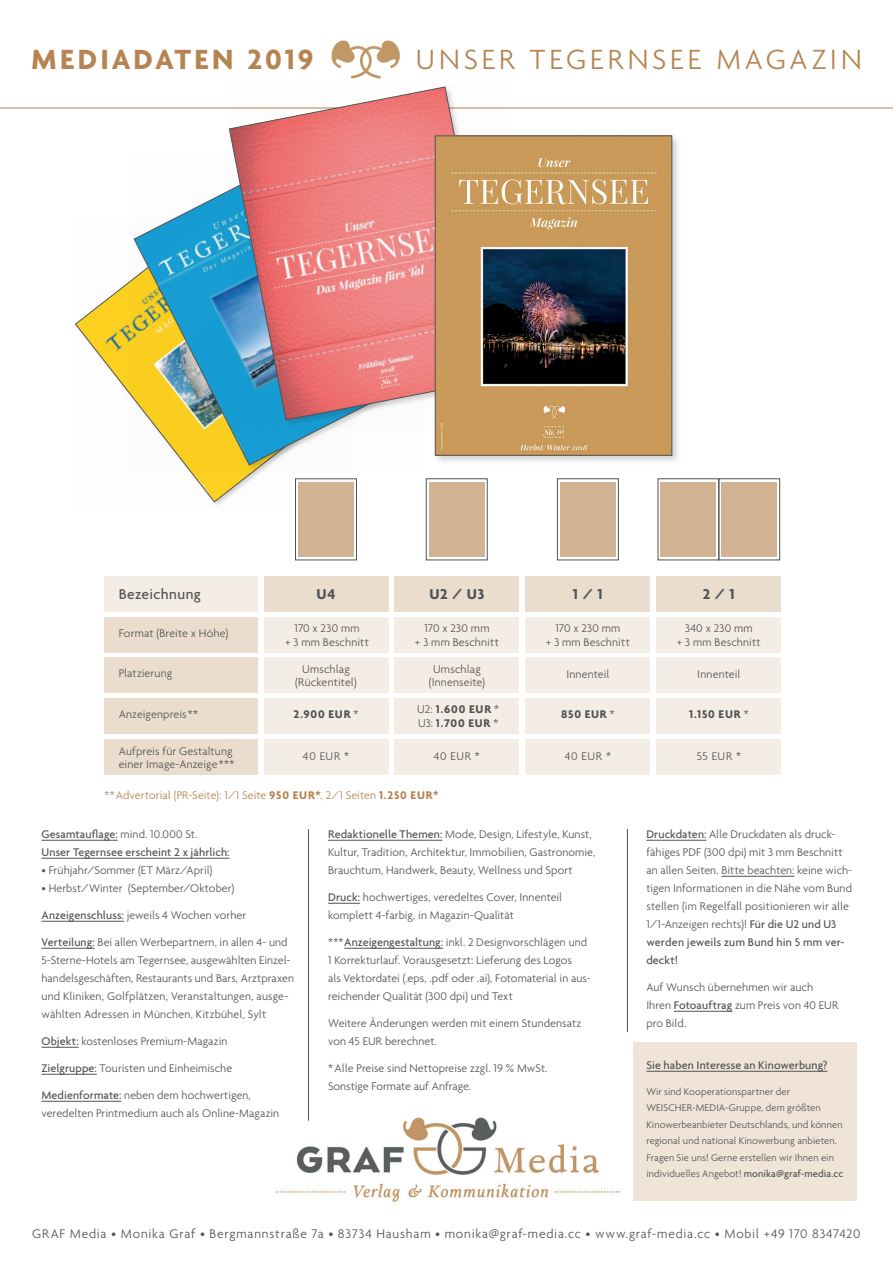
<style>
.page{position:relative;width:893px;height:1263px;background:#fff}
.page>*{position:absolute;margin:0;border:0;box-sizing:border-box;transform-origin:0 0}
.t1{font:300 30px "Agenda";letter-spacing:.13em;color:#b58452}
.t2{font:700 30px "Agenda";letter-spacing:.1em;color:#b58452}
.t3{font:700 15.45px "Agenda";color:#515454}
.t4{font:500 15.45px "Agenda";letter-spacing:.02em;color:#515454}
.t5{font:300 13.5px "Agenda";letter-spacing:.055em;color:#515454}
.t6{font:300 12px/18px "Agenda";letter-spacing:.005em;color:#515454}
.t7{font:500 12px/18px "Agenda";letter-spacing:.005em;color:#515454}
.t8{font:300 12px "Agenda";letter-spacing:.005em;color:#b58452}
.t9{font:700 12px/13.5px "Agenda";letter-spacing:.065em;color:#515454}
.t10{font:300 10.5px/16.5px "Agenda";letter-spacing:.01em;color:#515454}
.s1{font-weight:700}
.s2{font-weight:300}
.s3{font-weight:500}
</style>
<div class="page">
<svg style="left:75px;top:278px;width:186px;height:224px"></svg>
<div style="left:133px;top:152px;width:291px;height:320px;background:#231f20;opacity:.2"></div>
<svg style="left:134px;top:153px;width:283px;height:312px"></svg>
<hr style="left:0;top:108px;width:892px;height:1px;background:#b58452">
<div style="left:661px;top:482px;width:55px;height:75px;background:#d1b394"></div>
<div style="left:718px;top:478px;width:62px;height:82px;border:1px solid #515454"></div>
<div style="left:721px;top:482px;width:56px;height:75px;background:#d1b394"></div>
<div style="left:295px;top:478px;width:62px;height:82px;border:1px solid #515454"></div>
<div style="left:298px;top:482px;width:56px;height:75px;background:#d1b394"></div>
<div style="left:426px;top:478px;width:62px;height:82px;border:1px solid #515454"></div>
<div style="left:429px;top:482px;width:55px;height:75px;background:#d1b394"></div>
<div style="left:557px;top:478px;width:62px;height:82px;border:1px solid #515454"></div>
<div style="left:560px;top:482px;width:55px;height:75px;background:#d1b394"></div>
<div style="left:104px;top:576px;width:154px;height:36px;background:#f4ede5"></div>
<div style="left:264px;top:576px;width:124px;height:36px;background:#ebddcd"></div>
<div style="left:395px;top:576px;width:124px;height:36px;background:#ebddcd"></div>
<div style="left:526px;top:576px;width:124px;height:36px;background:#ebddcd"></div>
<div style="left:657px;top:576px;width:124px;height:36px;background:#ebddcd"></div>
<div style="left:104px;top:617px;width:154px;height:36px;background:#ebddcd"></div>
<div style="left:264px;top:617px;width:124px;height:36px;background:#f4ede5"></div>
<div style="left:395px;top:617px;width:124px;height:36px;background:#f4ede5"></div>
<div style="left:526px;top:617px;width:124px;height:36px;background:#f4ede5"></div>
<div style="left:657px;top:617px;width:124px;height:36px;background:#f4ede5"></div>
<div style="left:104px;top:657px;width:154px;height:36px;background:#ebddcd"></div>
<div style="left:264px;top:657px;width:124px;height:36px;background:#f4ede5"></div>
<div style="left:395px;top:657px;width:124px;height:36px;background:#f4ede5"></div>
<div style="left:526px;top:657px;width:124px;height:36px;background:#f4ede5"></div>
<div style="left:657px;top:657px;width:124px;height:36px;background:#f4ede5"></div>
<div style="left:104px;top:698px;width:154px;height:35px;background:#ebddcd"></div>
<div style="left:264px;top:698px;width:124px;height:35px;background:#f4ede5"></div>
<div style="left:395px;top:698px;width:124px;height:35px;background:#f4ede5"></div>
<div style="left:526px;top:698px;width:124px;height:35px;background:#f4ede5"></div>
<div style="left:657px;top:698px;width:124px;height:35px;background:#f4ede5"></div>
<div style="left:104px;top:739px;width:154px;height:36px;background:#ebddcd"></div>
<div style="left:264px;top:739px;width:124px;height:36px;background:#f4ede5"></div>
<div style="left:395px;top:739px;width:124px;height:36px;background:#f4ede5"></div>
<div style="left:526px;top:739px;width:124px;height:36px;background:#f4ede5"></div>
<div style="left:657px;top:739px;width:124px;height:36px;background:#f4ede5"></div>
<hr style="left:328px;top:840px;width:114px;height:1px;background:#515454">
<hr style="left:328px;top:903px;width:32px;height:1px;background:#515454">
<hr style="left:344px;top:948px;width:99px;height:1px;background:#515454">
<img style="left:276px;top:1118px;width:344px;height:83px">
<img style="left:331px;top:40px;width:69px;height:39px">
<div style="left:228px;top:85px;width:282px;height:343px;background:#231f20;opacity:.2"></div>
<svg style="left:229px;top:86px;width:273px;height:334px"></svg>
<hr style="left:308px;top:829px;width:1px;height:292px;background:#515454">
<hr style="left:627px;top:829px;width:1px;height:203px;background:#515454">
<div style="left:433px;top:134px;width:248px;height:330px;background:#231f20;opacity:.2"></div>
<img style="left:437px;top:138px;width:233px;height:315px">
<div style="left:435px;top:136px;width:237px;height:319px;border:1px solid #515454"></div>
<hr style="left:41px;top:840px;width:77px;height:1px;background:#515454">
<hr style="left:41px;top:858px;width:189px;height:1px;background:#515454">
<hr style="left:41px;top:921px;width:83px;height:1px;background:#515454">
<hr style="left:41px;top:948px;width:54px;height:1px;background:#515454">
<hr style="left:41px;top:1047px;width:38px;height:1px;background:#515454">
<hr style="left:41px;top:1074px;width:56px;height:1px;background:#515454">
<hr style="left:41px;top:1101px;width:80px;height:1px;background:#515454">
<div style="left:633px;top:1043px;width:223px;height:158px;background:#efe4d7"></div>
<hr style="left:646px;top:840px;width:60px;height:1px;background:#515454">
<hr style="left:721px;top:876px;width:73px;height:1px;background:#515454">
<hr style="left:674px;top:1011px;width:58px;height:1px;background:#515454">
<hr style="left:646px;top:1071px;width:181px;height:1px;background:#515454">
<h1 class="t2" style="left:31px;top:41px;width:284px">MEDIADATEN 2019</h1>
<h1 class="t1" style="left:416px;top:41px;width:447px">UNSER TEGERNSEE MAGAZIN</h1>
<p class="t4" style="left:119px;top:584px;width:84px">Bezeichnung</p>
<p class="t6" style="left:119px;top:623px;width:111px">Format (Breite x Höhe)</p>
<p class="t6" style="left:119px;top:664px;width:55px">Platzierung</p>
<p class="t6" style="left:119px;top:705px;width:81px">Anzeigenpreis**</p>
<p class="t6" style="left:119px;top:744px;width:117px;line-height:13.5px">Aufpreis für Gestaltung einer Image-Anzeige***</p>
<p class="t8" style="left:104px;top:788px;width:336px">** Advertorial (PR-Seite): 1/1 Seite <span class="s1">950 EUR*</span>, 2/1 Seiten <span class="s1">1.250 EUR*</span></p>
<p class="t3" style="left:429px;top:584px;width:57px">U2 / U3</p>
<p class="t3" style="left:573px;top:584px;width:31px">1 / 1</p>
<p class="t3" style="left:703px;top:584px;width:34px">2 / 1</p>
<p class="t3" style="left:316px;top:584px;width:20px">U4</p>
<p class="t6" style="left:285px;top:621px;width:85px;line-height:13.5px;text-align:center">170 x 230 mm<br>+ 3 mm Beschnitt</p>
<p class="t6" style="left:415px;top:621px;width:85px;line-height:13.5px;text-align:center">170 x 230 mm<br>+ 3 mm Beschnitt</p>
<p class="t6" style="left:546px;top:621px;width:85px;line-height:13.5px;text-align:center">170 x 230 mm<br>+ 3 mm Beschnitt</p>
<p class="t6" style="left:677px;top:621px;width:85px;line-height:13.5px;text-align:center">340 x 230 mm<br>+ 3 mm Beschnitt</p>
<p class="t6" style="left:295px;top:662px;width:63px;line-height:13.5px;text-align:center">Umschlag (Rückentitel)</p>
<p class="t6" style="left:429px;top:662px;width:58px;line-height:13.5px;text-align:center">Umschlag (Innenseite)</p>
<p class="t6" style="left:566px;top:665px;width:45px">Innenteil</p>
<p class="t6" style="left:697px;top:665px;width:45px">Innenteil</p>
<p class="t9" style="left:294px;top:707px;width:66px">2.900 EUR <span class="s2">*</span></p>
<p class="t9" style="left:417px;top:702px;width:83px"><span class="s2">U2:</span> 1.600 EUR <span class="s2">*<br>U3:</span> 1.700 EUR <span class="s2">*</span></p>
<p class="t9" style="left:561px;top:707px;width:55px">850 EUR <span class="s2">*</span></p>
<p class="t9" style="left:689px;top:707px;width:61px">1.150 EUR <span class="s2">*</span></p>
<p class="t6" style="left:303px;top:747px;width:48px">40 EUR *</p>
<p class="t6" style="left:434px;top:747px;width:48px">40 EUR *</p>
<p class="t6" style="left:565px;top:747px;width:48px">40 EUR *</p>
<p class="t6" style="left:697px;top:747px;width:46px">55 EUR *</p>
<p class="t7" style="left:41px;top:825px;width:190px">Gesamtauflage: <span class="s2">mind. 10.000 St.<br></span>Unser Tegernsee erscheint 2 x jährlich:</p>
<p class="t6" style="left:41px;top:861px;width:172px">• Frühjahr/Sommer (ET März/April)</p>
<p class="t6" style="left:41px;top:879px;width:194px">• Herbst/Winter (September/Oktober)</p>
<p class="t6" style="left:41px;top:906px;width:206px"><span class="s3">Anzeigenschluss:</span> jeweils 4 Wochen vorher</p>
<p class="t6" style="left:41px;top:933px;width:254px"><span class="s3">Verteilung:</span> Bei allen Werbepartnern, in allen 4- und 5-Sterne-Hotels am Tegernsee, ausgewählten Einzel&shy;handelsgeschäften, Restaurants und Bars, Arztpraxen und Kliniken, Golfplätzen, Veranstaltungen, ausge&shy;wählten Adressen in München, Kitzbühel, Sylt</p>
<p class="t6" style="left:41px;top:1032px;width:187px"><span class="s3">Objekt:</span> kostenloses Premium-Magazin</p>
<p class="t6" style="left:41px;top:1059px;width:192px"><span class="s3">Zielgruppe:</span> Touristen und Einheimische</p>
<p class="t6" style="left:41px;top:1086px;width:239px"><span class="s3">Medienformate:</span> neben dem hochwertigen, veredelten Printmedium auch als Online-Magazin</p>
<p class="t6" style="left:328px;top:825px;width:269px"><span class="s3">Redaktionelle Themen:</span> Mode, Design, Lifestyle, Kunst,<br>Kultur, Tradition, Architektur, Immobilien, Gastronomie,<br>Brauchtum, Handwerk, Beauty, Wellness und Sport</p>
<p class="t6" style="left:328px;top:888px;width:236px"><span class="s3">Druck:</span> hochwertiges, veredeltes Cover, Innenteil komplett 4-farbig, in Magazin-Qualität</p>
<p class="t6" style="left:328px;top:933px;width:264px">***<span class="s3">Anzeigengestaltung:</span> inkl. 2 Designvorschlägen und 1 Korrekturlauf. Vorausgesetzt: Lieferung des Logos<br>als Vektordatei (.eps, .pdf oder .ai), Fotomaterial in aus&shy;reichender Qualität (300 dpi) und Text</p>
<p class="t6" style="left:328px;top:1014px;width:255px">Weitere Änderungen werden mit einem Stundensatz von 45 EUR berechnet.</p>
<p class="t6" style="left:328px;top:1059px;width:221px">* Alle Preise sind Nettopreise zzgl. 19 % MwSt.<br>Sonstige Formate auf Anfrage.</p>
<p class="t6" style="left:646px;top:825px;width:207px"><span class="s3">Druckdaten:</span> Alle Druckdaten als druck&shy;fähiges PDF (300 dpi) mit 3 mm Beschnitt an allen Seiten. Bitte beachten: keine wich&shy;tigen Informationen in die Nähe vom Bund stellen (im Regelfall positionieren wir alle 1/1-Anzeigen rechts)! <span class="s3">Für die U2 und U3 werden jeweils zum Bund hin 5 mm ver&shy;deckt!</span></p>
<p class="t6" style="left:646px;top:978px;width:194px">Auf Wunsch übernehmen wir auch<br>Ihren <span class="s3">Fotoauftrag</span> zum Preis von 40 EUR pro Bild.</p>
<p class="t7" style="left:646px;top:1056px;width:183px">Sie haben Interesse an Kinowerbung?</p>
<p class="t10" style="left:646px;top:1083px;width:198px">Wir sind Kooperationspartner der WEISCHER-MEDIA-Gruppe, dem größten Kinowerbeanbieter Deutschlands, und können regional und national Kinowerbung anbieten.<br>Fragen Sie uns! Gerne erstellen wir Ihnen ein individuelles Angebot! <span class="s3">monika@graf-media.cc</span></p>
<p class="t5" style="left:32px;top:1226px;width:830px">GRAF Media • Monika Graf • Bergmannstraße 7a • 83734 Hausham • monika@graf-media.cc • www.graf-media.cc • Mobil +49 170 8347420</p>
</div>
